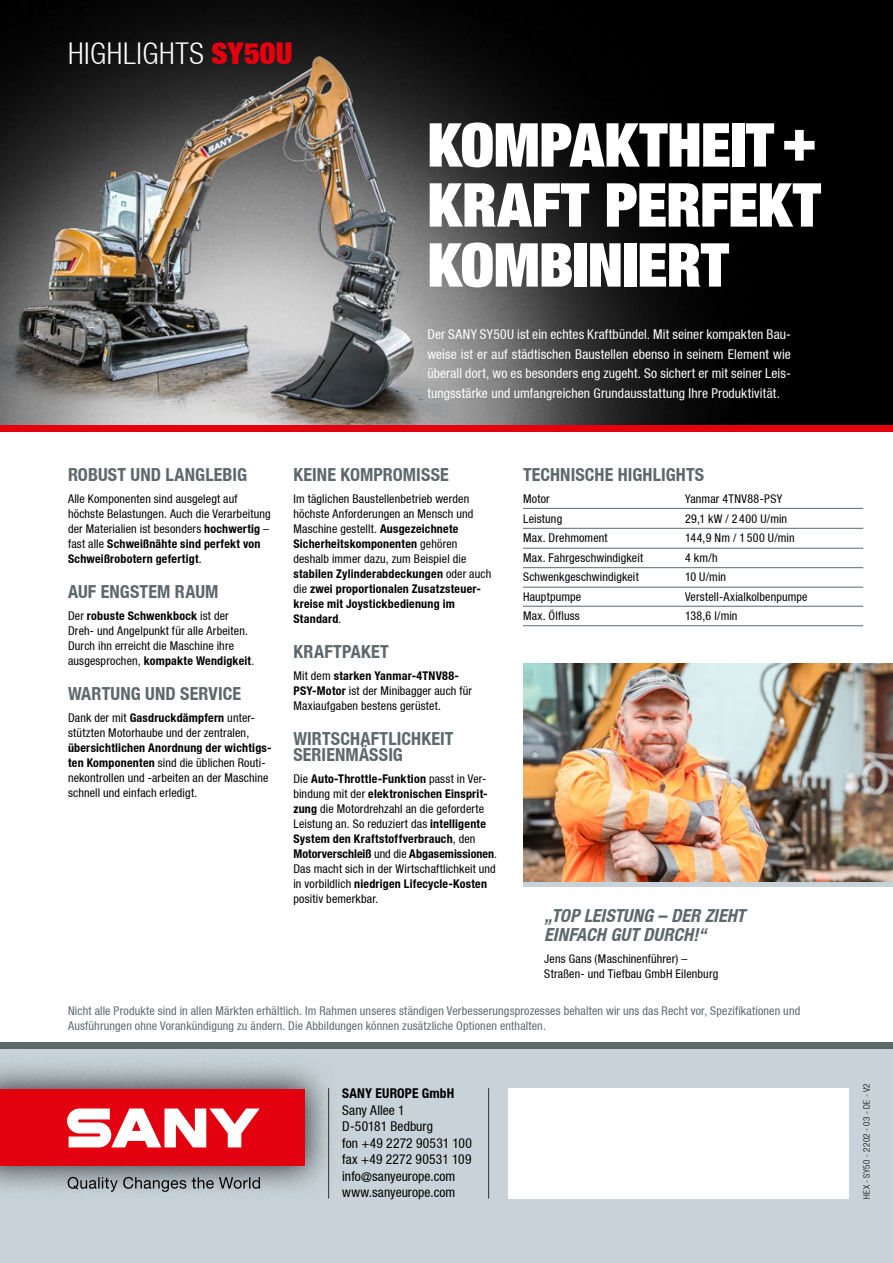
<style>
.page{position:relative;width:893px;height:1263px;background:#fff}
.page>*{position:absolute;margin:0;border:0;box-sizing:border-box;transform-origin:0 0}
.t1{font:900 60px/60px "Context Reprise Extra Black S Si Extra";letter-spacing:-.01em;color:#fff;text-align:justify}
.t2{font:700 30px "Context Reprise Light Cond S Si";letter-spacing:.02em;color:#fff}
.t3{font:700 condensed 18px/16.5px "Context Reprise Condensed S Si";letter-spacing:.005em;color:#5d686d}
.t4{font:italic 700 condensed 18px/19.5px "Context Reprise Condensed S Si";color:#5d686d}
.t5{font:13.5px/19.5px "Context Reprise Condensed S Si Condensed";letter-spacing:.01em;color:#fff;text-align:justify}
.t6{font:13.5px/16.5px "Context Reprise Condensed S Si Condensed";letter-spacing:.005em;color:#000}
.t7{font:700 condensed 13.5px "Context Reprise Condensed S Si";letter-spacing:.015em;color:#000}
.t8{font:12px/15px "Context Reprise Condensed S Si Condensed";letter-spacing:.015em;color:#000}
.t9{font:700 condensed 12px/15px "Context Reprise Condensed S Si";letter-spacing:.02em;color:#000}
.t10{font:12px/15px "Context Reprise Condensed S Si Condensed";letter-spacing:.015em;color:#5d686d}
.t11{font:700 9px "Context Reprise Light Cond S Si";letter-spacing:.045em;color:#000}
.s1{font-family:"Context Reprise Extra Black S Si Extra";font-weight:900;color:#e3000f}
.s2{font-family:"Context Reprise Condensed S Si";font-weight:700;font-stretch:condensed}
.s3{font-family:"Context Reprise Condensed S Si Condensed";font-weight:400;font-stretch:normal}
</style>
<div class="page">
<img style="left:0;top:0;width:893px;height:425px">
<img style="left:0;top:11px;width:557px;height:414px">
<div style="left:0;top:1048px;width:893px;height:215px;background:#c8d3d9"></div>
<hr style="left:488px;top:1088px;width:1px;height:111px;background:#29353a">
<div style="left:0;top:1042px;width:893px;height:6px;background:#5d686d"></div>
<div style="left:508px;top:1088px;width:340px;height:111px;background:#fff"></div>
<div style="left:0;top:425px;width:893px;height:7px;background:#e3000f"></div>
<div style="left:523px;top:881px;width:370px;height:6px;background:#c8d3d9"></div>
<img style="left:523px;top:663px;width:370px;height:218px">
<div style="left:0;top:1054px;width:339px;height:146px;background:#000;opacity:.75"></div>
<div style="left:0;top:1089px;width:304px;height:77px;background:#e3000f"></div>
<svg style="left:67px;top:1108px;width:193px;height:39px"></svg>
<svg style="left:68px;top:1177px;width:192px;height:15px"></svg>
<hr style="left:523px;top:508px;width:340px;height:1px;background:#5d686d">
<hr style="left:523px;top:528px;width:340px;height:1px;background:#5d686d">
<hr style="left:523px;top:548px;width:340px;height:1px;background:#5d686d">
<hr style="left:523px;top:567px;width:340px;height:1px;background:#5d686d">
<hr style="left:523px;top:606px;width:340px;height:1px;background:#5d686d">
<hr style="left:523px;top:587px;width:340px;height:1px;background:#5d686d">
<hr style="left:523px;top:625px;width:340px;height:1px;background:#5d686d">
<h2 class="t2" style="left:68px;top:36px;width:226px">HIGHLIGHTS <span class="s1">SY50U</span></h2>
<h1 class="t1" style="left:427px;top:114px;width:395px">KOMPAKTHEIT+ KRAFT PERFEKT KOMBINIERT</h1>
<p class="t5" style="left:427px;top:325px;width:365px">Der SANY SY50U ist ein echtes Kraftbündel. Mit seiner kompakten Bau&shy;weise ist er auf städtischen Baustellen ebenso in seinem Element wie überall dort, wo es besonders eng zugeht. So sichert er mit seiner Leis&shy;tungsstärke und umfangreichen Grundausstattung Ihre Produktivität.</p>
<h3 class="t3" style="left:68px;top:466px;width:181px">ROBUST UND LANGLEBIG</h3>
<p class="t8" style="left:68px;top:491px;width:204px">Alle Komponenten sind ausgelegt auf höchste Belastungen. Auch die Verarbeitung der Materialien ist besonders <span class="s2">hochwertig</span> –</p>
<p class="t9" style="left:68px;top:536px;width:194px"><span class="s3">fast alle</span> Schweißnähte sind perfekt von<br>Schweißrobotern gefertigt<span class="s3">.</span></p>
<h3 class="t3" style="left:68px;top:583px;width:152px">AUF ENGSTEM RAUM</h3>
<p class="t9" style="left:68px;top:608px;width:162px"><span class="s3">Der</span> robuste Schwenkbock <span class="s3">ist der</span></p>
<p class="t8" style="left:68px;top:623px;width:181px">Dreh- und Angelpunkt für alle Arbeiten.<br>Durch ihn erreicht die Maschine ihre</p>
<p class="t9" style="left:68px;top:653px;width:188px"><span class="s3">ausgesprochen,</span> kompakte Wendigkeit<span class="s3">.</span></p>
<h3 class="t3" style="left:68px;top:685px;width:175px">WARTUNG UND SERVICE</h3>
<p class="t8" style="left:68px;top:710px;width:188px">Dank der mit <span class="s2">Gasdruckdämpfern</span> unter&shy;stützten Motorhaube und der zentralen,</p>
<p class="t9" style="left:68px;top:740px;width:205px">übersichtlichen Anordnung der wichtigs-</p>
<p class="t8" style="left:68px;top:755px;width:202px"><span class="s2">ten Komponenten</span> sind die üblichen Routi&shy;nekontrollen und -arbeiten an der Maschine schnell und einfach erledigt.</p>
<h3 class="t3" style="left:293px;top:466px;width:157px">KEINE KOMPROMISSE</h3>
<p class="t8" style="left:293px;top:491px;width:181px">Im täglichen Baustellenbetrieb werden höchste Anforderungen an Mensch und<br>Maschine gestellt. <span class="s2">Ausgezeichnete</span></p>
<p class="t9" style="left:293px;top:536px;width:166px">Sicherheitskomponenten <span class="s3">gehören</span></p>
<p class="t8" style="left:293px;top:551px;width:174px">deshalb immer dazu, zum Beispiel die</p>
<p class="t9" style="left:293px;top:566px;width:199px">stabilen Zylinderabdeckungen <span class="s3">oder auch die</span> zwei proportionalen Zusatzsteuer&shy;kreise mit Joystickbedienung im<br>Standard<span class="s3">.</span></p>
<h3 class="t3" style="left:293px;top:643px;width:97px">KRAFTPAKET</h3>
<p class="t9" style="left:293px;top:668px;width:167px"><span class="s3">Mit dem</span> starken Yanmar-4TNV88-</p>
<p class="t8" style="left:293px;top:683px;width:180px"><span class="s2">PSY-Motor</span> ist der Minibagger auch für<br>Maxiaufgaben bestens gerüstet.</p>
<h3 class="t3" style="left:293px;top:730px;width:162px">WIRTSCHAFTLICHKEIT<br>SERIENMÄSSIG</h3>
<p class="t9" style="left:293px;top:771px;width:196px"><span class="s3">Die</span> Auto-Throttle-Funktion <span class="s3">passt in Ver&shy;bindung mit der</span> elektronischen Einsprit-</p>
<p class="t8" style="left:293px;top:801px;width:194px"><span class="s2">zung</span> die Motordrehzahl an die geforderte<br>Leistung an. So reduziert das <span class="s2">intelligente</span></p>
<p class="t9" style="left:293px;top:831px;width:205px">System den Kraftstoffverbrauch<span class="s3">, den<br></span>Motorverschleiß <span class="s3">und die</span> Abgasemissionen<span class="s3">.</span></p>
<p class="t8" style="left:293px;top:861px;width:204px">Das macht sich in der Wirtschaftlichkeit und</p>
<p class="t9" style="left:293px;top:876px;width:195px"><span class="s3">in vorbildlich</span> niedrigen Lifecycle-Kosten</p>
<p class="t8" style="left:293px;top:891px;width:87px">positiv bemerkbar.</p>
<h3 class="t3" style="left:523px;top:466px;width:183px">TECHNISCHE HIGHLIGHTS</h3>
<p class="t8" style="left:523px;top:491px;width:28px">Motor</p>
<p class="t8" style="left:685px;top:491px;width:99px">Yanmar 4TNV88-PSY</p>
<p class="t8" style="left:523px;top:511px;width:41px">Leistung</p>
<p class="t8" style="left:685px;top:511px;width:104px">29,1 kW / 2400 U/min</p>
<p class="t8" style="left:523px;top:530px;width:86px">Max. Drehmoment</p>
<p class="t8" style="left:685px;top:530px;width:111px">144,9 Nm / 1 500 U/min</p>
<p class="t8" style="left:523px;top:550px;width:122px">Max. Fahrgeschwindigkeit</p>
<p class="t8" style="left:685px;top:550px;width:34px">4 km/h</p>
<p class="t8" style="left:523px;top:569px;width:117px">Schwenkgeschwindigkeit</p>
<p class="t8" style="left:685px;top:569px;width:43px">10 U/min</p>
<p class="t8" style="left:523px;top:589px;width:60px">Hauptpumpe</p>
<p class="t8" style="left:685px;top:589px;width:124px">Verstell-Axialkolbenpumpe</p>
<p class="t8" style="left:523px;top:608px;width:58px">Max. Ölfluss</p>
<p class="t8" style="left:685px;top:608px;width:54px">138,6 l/min</p>
<h3 class="t4" style="left:544px;top:905px;width:202px">„TOP LEISTUNG – DER ZIEHT<br>EINFACH GUT DURCH!“</h3>
<p class="t8" style="left:544px;top:951px;width:175px">Jens Gans (Maschinenführer) –<br>Straßen- und Tiefbau GmbH Eilenburg</p>
<p class="t10" style="left:68px;top:1003px;width:734px">Nicht alle Produkte sind in allen Märkten erhältlich. Im Rahmen unseres ständigen Verbesserungsprozesses behalten wir uns das Recht vor, Spezifikationen und<br>Ausführungen ohne Vorankündigung zu ändern. Die Abbildungen können zusätzliche Optionen enthalten.</p>
<p class="t7" style="left:342px;top:1085px;width:114px">SANY EUROPE GmbH</p>
<p class="t6" style="left:342px;top:1101px;width:131px">Sany Allee 1<br>D-50181 Bedburg<br>fon +49 2272 90531 100 fax +49 2272 90531 109 info@sanyeurope.com www.sanyeurope.com</p>
<p class="t11" style="left:861px;top:1199px;width:117px;rotate:-90deg">HEX - SY50 - 2202 - 03 - DE - V2</p>
</div>
